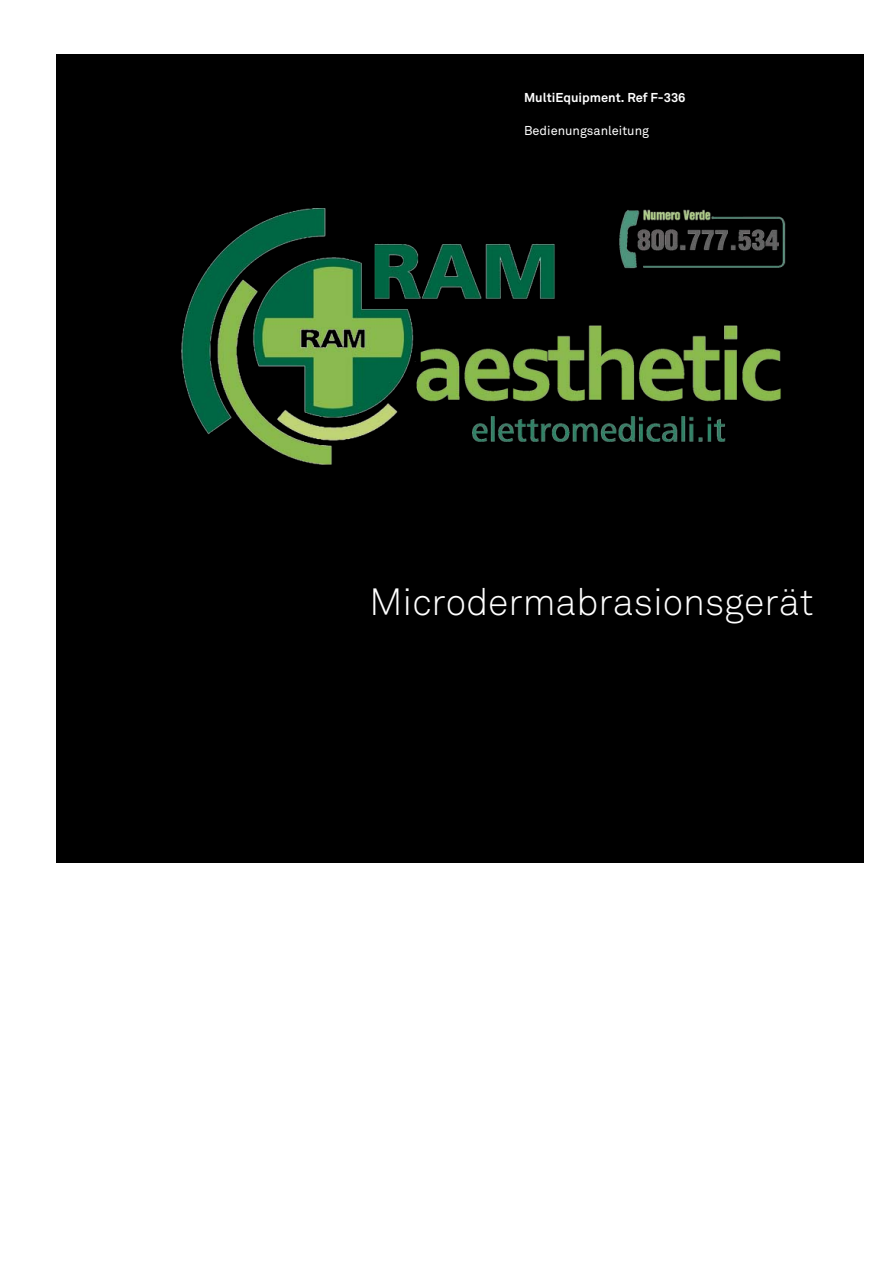
<style>
.page{position:relative;width:893px;height:1263px;background:#fff}
.page>*{position:absolute;margin:0;border:0;box-sizing:border-box;transform-origin:0 0}
.t1{font:300 37.5px "Akkurat";color:#fff}
.t2{font:700 12.75px "Akkurat";color:#fff}
.t3{font:12.75px "Akkurat";color:#fff}
</style>
<div class="page">
<div style="left:56px;top:54px;width:807px;height:809px;background:#000"></div>
<img style="left:182px;top:208px;width:604px;height:257px">
<p class="t2" style="left:524px;top:89px;width:163px">MultiEquipment. Ref F-336</p>
<p class="t3" style="left:524px;top:122px;width:126px">Bedienungsanleitung</p>
<p class="t1" style="left:370px;top:578px;width:446px">Microdermabrasionsgerät</p>
</div>
